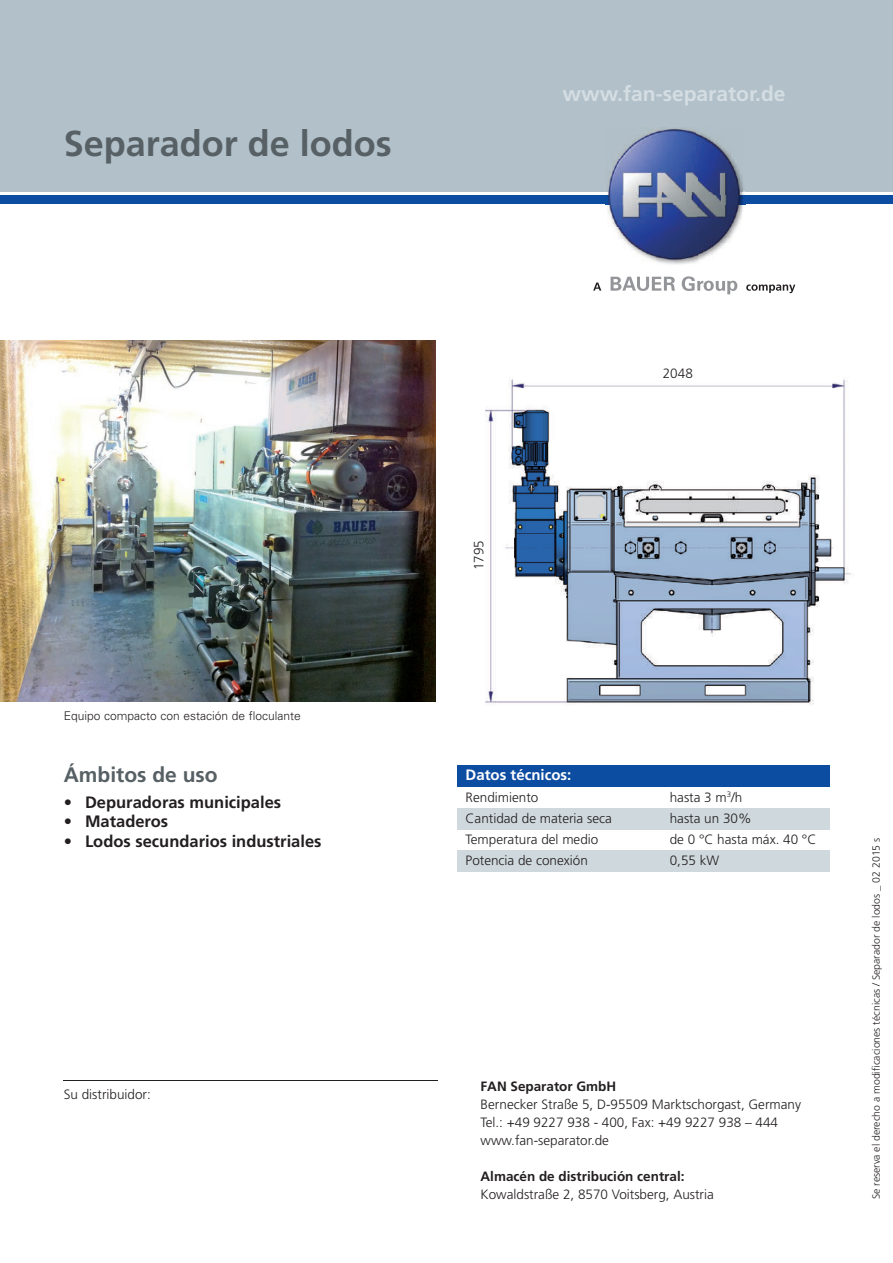
<style>
.page{position:relative;width:893px;height:1263px;background:#fff}
.page>*{position:absolute;margin:0;border:0;box-sizing:border-box;transform-origin:0 0}
.t1{font:700 36px "Frutiger";color:#576065}
.t2{font:700 21px "Frutiger";color:#d4dde2}
.t3{font:700 21px "Frutiger";color:#576065}
.t4{font:700 16.5px "Frutiger";color:#231f20}
.t5{font:700 15px "Frutiger";color:#fff}
.t6{font:300 13.5px/18px "Frutiger";color:#231f20}
.t7{font:700 13.5px "Frutiger";color:#231f20}
.t8{font:300 12px "Univers";color:#231f20}
.t9{font:300 10.5px "Frutiger";color:#231f20}
</style>
<div class="page">
<img style="left:485px;top:379px;width:367px;height:326px">
<div style="left:0;top:0;width:893px;height:191px;background:#b1c0c9"></div>
<div style="left:0;top:196px;width:893px;height:8px;background:#0d4da1"></div>
<img style="left:607px;top:128px;width:135px;height:136px">
<img style="left:607px;top:196px;width:135px;height:8px">
<svg style="left:611px;top:277px;width:64px;height:14px"></svg>
<svg style="left:682px;top:276px;width:55px;height:18px"></svg>
<svg style="left:746px;top:284px;width:49px;height:9px"></svg>
<svg style="left:593px;top:282px;width:8px;height:9px"></svg>
<div style="left:457px;top:765px;width:372px;height:22px;background:#0d4da1"></div>
<div style="left:457px;top:808px;width:372px;height:21px;background:#cfd8dd"></div>
<div style="left:457px;top:850px;width:372px;height:22px;background:#cfd8dd"></div>
<hr style="left:64px;top:1080px;width:374px;height:1px;background:#231f20">
<img style="left:0;top:340px;width:436px;height:362px">
<h1 class="t1" style="left:64px;top:123px;width:330px">Separador de lodos</h1>
<h2 class="t2" style="left:562px;top:82px;width:225px">www.fan-separator.de</h2>
<p class="t8" style="left:64px;top:708px;width:239px">Equipo compacto con estación de floculante</p>
<h2 class="t3" style="left:64px;top:762px;width:155px">Ámbitos de uso</h2>
<p class="t4" style="left:64px;top:792px;width:219px">• Depuradoras municipales</p>
<p class="t4" style="left:64px;top:812px;width:106px">• Mataderos</p>
<p class="t4" style="left:64px;top:832px;width:259px">• Lodos secundarios industriales</p>
<p class="t6" style="left:64px;top:1085px;width:89px">Su distribuidor:</p>
<p class="t6" style="left:470px;top:570px;width:32px;rotate:-90deg">1795</p>
<p class="t6" style="left:663px;top:365px;width:32px">2048</p>
<p class="t5" style="left:466px;top:766px;width:107px">Datos técnicos:</p>
<p class="t6" style="left:466px;top:788px;width:74px">Rendimiento</p>
<p class="t6" style="left:670px;top:788px;width:74px">hasta 3 m<sup>3</sup>/h</p>
<p class="t6" style="left:466px;top:809px;width:148px">Cantidad de materia seca</p>
<p class="t6" style="left:670px;top:809px;width:83px">hasta un 30%</p>
<p class="t6" style="left:466px;top:830px;width:134px">Temperatura del medio</p>
<p class="t6" style="left:670px;top:830px;width:148px">de 0 °C hasta máx. 40 °C</p>
<p class="t6" style="left:466px;top:852px;width:124px">Potencia de conexión</p>
<p class="t6" style="left:670px;top:852px;width:51px">0,55 kW</p>
<p class="t7" style="left:480px;top:1078px;width:137px">FAN Separator GmbH</p>
<p class="t6" style="left:480px;top:1095px;width:322px">Bernecker Straße 5, D-95509 Marktschorgast, Germany<br>Tel.: +49 9227 938 - 400, Fax: +49 9227 938 – 444 www.fan-separator.de</p>
<p class="t7" style="left:480px;top:1168px;width:206px">Almacén de distribución central:</p>
<p class="t6" style="left:480px;top:1185px;width:235px">Kowaldstraße 2, 8570 Voitsberg, Austria</p>
<p class="t9" style="left:870px;top:1199px;width:363px;rotate:-90deg">Se reserva el derecho a modificaciones técnicas / Separador de lodos _ 02 2015 s</p>
</div>
